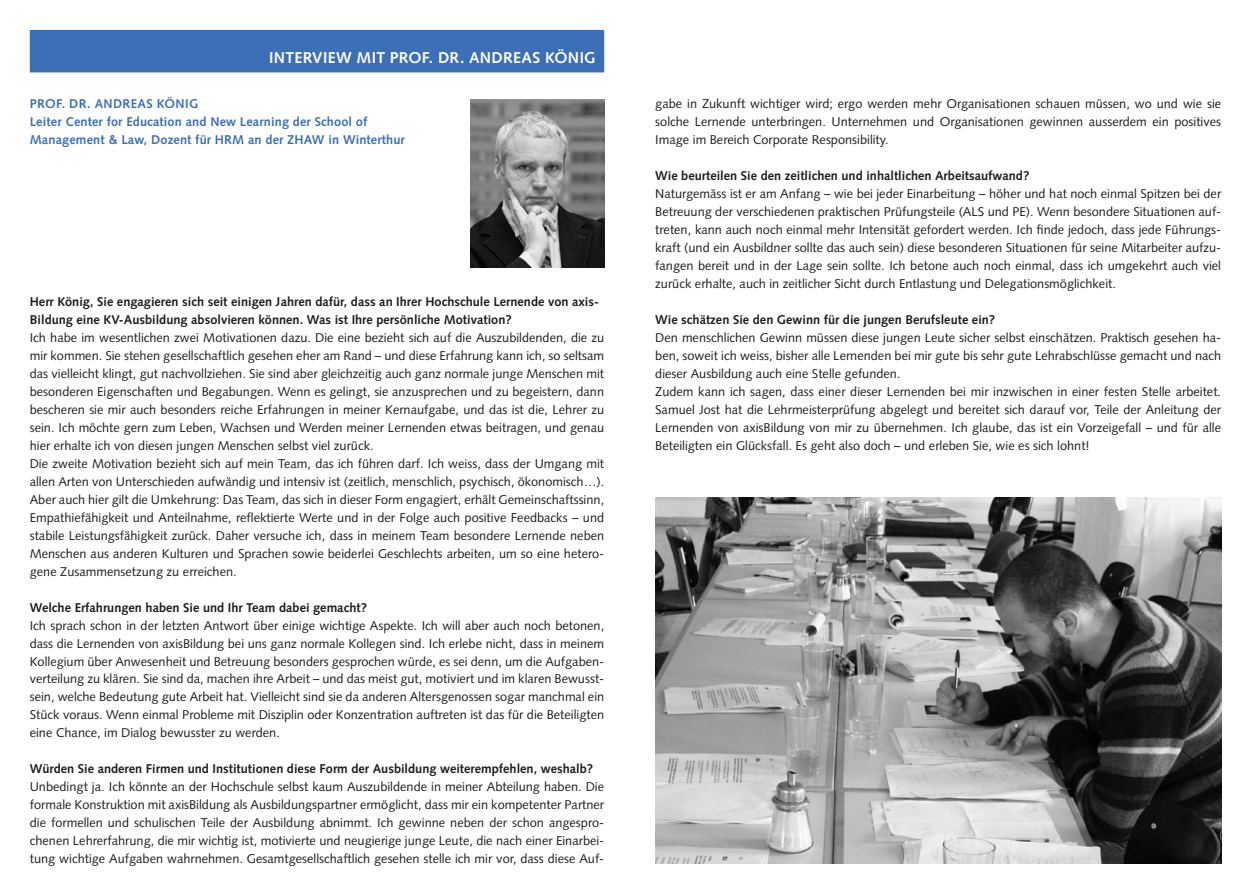
<style>
.page{position:relative;width:1251px;height:893px;background:#fff}
.page>*{position:absolute;margin:0;border:0;box-sizing:border-box;transform-origin:0 0}
.titel{font:700 15.75px "Syntax LT Std";letter-spacing:.015em;color:#fff}
.lauftext{font:12.75px/18px "Syntax LT Std";color:#1d1d1b;text-align:justify}
.interv_frage{font:700 12.75px "Syntax LT Std";color:#1d1d1b}
.lauftext-2{font:700 12.75px/18px "Syntax LT Std";color:#1d1d1b}
.lauftext-3{font:700 12.75px "Syntax LT Std";letter-spacing:.01em;color:#3d6fb6}
</style>
<div class="page">
<div style="left:30px;top:30px;width:574px;height:42px;background:#3d6fb6"></div>
<img style="left:655px;top:497px;width:565px;height:366px">
<img style="left:470px;top:99px;width:134px;height:168px">
<p class="titel" style="left:269px;top:49px;width:328px">INTERVIEW MIT PROF. DR. ANDREAS KÖNIG</p>
<p class="lauftext-3" style="left:30px;top:97px;width:170px">PROF. DR. ANDREAS KÖNIG</p>
<p class="lauftext-3" style="left:30px;top:115px;width:339px">Leiter Center for Education and New Learning der School of</p>
<p class="lauftext-3" style="left:30px;top:133px;width:376px">Management &amp; Law, Dozent für HRM an der ZHAW in Winterthur</p>
<p class="lauftext-2" style="left:30px;top:293px;width:570px">Herr König, Sie engagieren sich seit einigen Jahren dafür, dass an Ihrer Hochschule Lernende von axis-<br>Bildung eine KV-Ausbildung absolvieren können. Was ist Ihre persönliche Motivation?</p>
<p class="lauftext" style="left:30px;top:329px;width:576px">Ich habe im wesentlichen zwei Motivationen dazu. Die eine bezieht sich auf die Auszubildenden, die zu mir kommen. Sie stehen gesellschaftlich gesehen eher am Rand – und diese Erfahrung kann ich, so seltsam das vielleicht klingt, gut nachvollziehen. Sie sind aber gleichzeitig auch ganz normale junge Menschen mit besonderen Eigenschaften und Begabungen. Wenn es gelingt, sie anzusprechen und zu begeistern, dann bescheren sie mir auch besonders reiche Erfahrungen in meiner Kernaufgabe, und das ist die, Lehrer zu sein. Ich möchte gern zum Leben, Wachsen und Werden meiner Lernenden etwas beitragen, und genau hier erhalte ich von diesen jungen Menschen selbst viel zurück.</p>
<p class="lauftext" style="left:30px;top:454px;width:576px">Die zweite Motivation bezieht sich auf mein Team, das ich führen darf. Ich weiss, dass der Umgang mit allen Arten von Unterschieden aufwändig und intensiv ist (zeitlich, menschlich, psychisch, ökonomisch…).<br>Aber auch hier gilt die Umkehrung: Das Team, das sich in dieser Form engagiert, erhält Gemeinschaftssinn, Empathiefähigkeit und Anteilnahme, reflektierte Werte und in der Folge auch positive Feedbacks – und stabile Leistungsfähigkeit zurück. Daher versuche ich, dass in meinem Team besondere Lernende neben Menschen aus anderen Kulturen und Sprachen sowie beiderlei Geschlechts arbeiten, um so eine hetero&shy;gene Zusammensetzung zu erreichen.</p>
<p class="interv_frage" style="left:30px;top:600px;width:339px">Welche Erfahrungen haben Sie und Ihr Team dabei gemacht?</p>
<p class="lauftext" style="left:30px;top:616px;width:576px">Ich sprach schon in der letzten Antwort über einige wichtige Aspekte. Ich will aber auch noch betonen, dass die Lernenden von axisBildung bei uns ganz normale Kollegen sind. Ich erlebe nicht, dass in meinem Kollegium über Anwesenheit und Betreuung besonders gesprochen würde, es sei denn, um die Aufgaben&shy;verteilung zu klären. Sie sind da, machen ihre Arbeit – und das meist gut, motiviert und im klaren Bewusst&shy;sein, welche Bedeutung gute Arbeit hat. Vielleicht sind sie da anderen Altersgenossen sogar manchmal ein Stück voraus. Wenn einmal Probleme mit Disziplin oder Konzentration auftreten ist das für die Beteiligten eine Chance, im Dialog bewusster zu werden.</p>
<p class="interv_frage" style="left:30px;top:762px;width:565px">Würden Sie anderen Firmen und Institutionen diese Form der Ausbildung weiterempfehlen, weshalb?</p>
<p class="lauftext" style="left:30px;top:778px;width:576px">Unbedingt ja. Ich könnte an der Hochschule selbst kaum Auszubildende in meiner Abteilung haben. Die formale Konstruktion mit axisBildung als Ausbildungspartner ermöglicht, dass mir ein kompetenter Partner die formellen und schulischen Teile der Ausbildung abnimmt. Ich gewinne neben der schon angespro&shy;chenen Lehrerfahrung, die mir wichtig ist, motivierte und neugierige junge Leute, die nach einer Einarbei&shy;tung wichtige Aufgaben wahrnehmen. Gesamtgesellschaftlich gesehen stelle ich mir vor, dass diese Auf-</p>
<p class="lauftext" style="left:655px;top:95px;width:567px">gabe in Zukunft wichtiger wird; ergo werden mehr Organisationen schauen müssen, wo und wie sie solche Lernende unterbringen. Unternehmen und Organisationen gewinnen ausserdem ein positives Image im Bereich Corporate Responsibility.</p>
<p class="interv_frage" style="left:655px;top:169px;width:375px">Wie beurteilen Sie den zeitlichen und inhaltlichen Arbeitsaufwand?</p>
<p class="lauftext" style="left:655px;top:185px;width:567px">Naturgemäss ist er am Anfang – wie bei jeder Einarbeitung – höher und hat noch einmal Spitzen bei der Betreuung der verschiedenen praktischen Prüfungsteile (ALS und PE). Wenn besondere Situationen auf&shy;treten, kann auch noch einmal mehr Intensität gefordert werden. Ich finde jedoch, dass jede Führungs&shy;kraft (und ein Ausbildner sollte das auch sein) diese besonderen Situationen für seine Mitarbeiter aufzu&shy;fangen bereit und in der Lage sein sollte. Ich betone auch noch einmal, dass ich umgekehrt auch viel zurück erhalte, auch in zeitlicher Sicht durch Entlastung und Delegationsmöglichkeit.</p>
<p class="interv_frage" style="left:655px;top:312px;width:341px">Wie schätzen Sie den Gewinn für die jungen Berufsleute ein?</p>
<p class="lauftext" style="left:655px;top:329px;width:567px">Den menschlichen Gewinn müssen diese jungen Leute sicher selbst einschätzen. Praktisch gesehen ha&shy;ben, soweit ich weiss, bisher alle Lernenden bei mir gute bis sehr gute Lehrabschlüsse gemacht und nach dieser Ausbildung auch eine Stelle gefunden.</p>
<p class="lauftext" style="left:655px;top:383px;width:567px">Zudem kann ich sagen, dass einer dieser Lernenden bei mir inzwischen in einer festen Stelle arbeitet.<br>Samuel Jost hat die Lehrmeisterprüfung abgelegt und bereitet sich darauf vor, Teile der Anleitung der Lernenden von axisBildung von mir zu übernehmen. Ich glaube, das ist ein Vorzeigefall – und für alle Beteiligten ein Glücksfall. Es geht also doch – und erleben Sie, wie es sich lohnt!</p>
</div>
